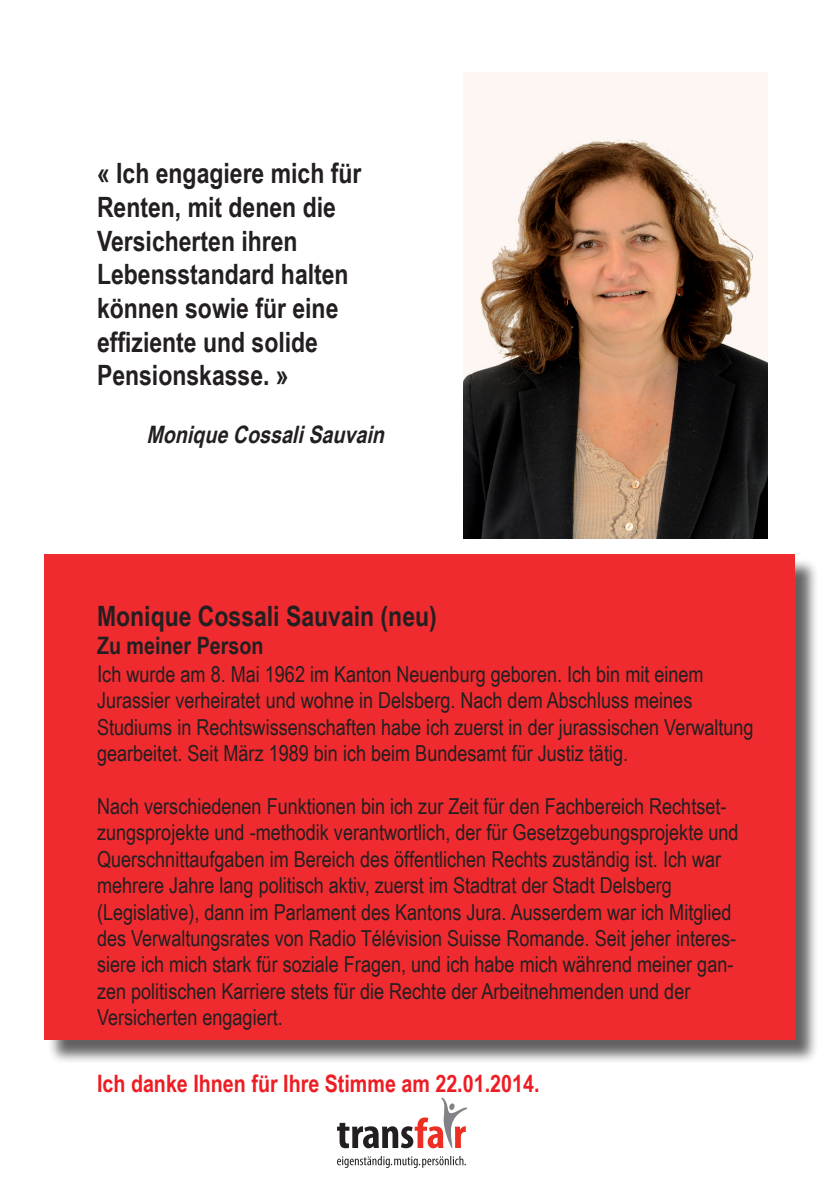
<style>
.page{position:relative;width:840px;height:1191px;background:#fff}
.page>*{position:absolute;margin:0;border:0;box-sizing:border-box;transform-origin:0 0}
.t1{font:700 28px/33.6px "Arial Narrow";color:#231f20}
.t2{font:700 24px "Arial Narrow";color:#ee1d23}
.t3{font:italic 700 24px "Arial Narrow";color:#231f20}
.t4{font:700 24px "Arial Narrow";color:#231f20}
.t5{font:22px/26.4px "Arial Narrow";color:#231f20}
.s1{font-size:23px}
</style>
<div class="page">
<div style="left:47px;top:557px;width:772px;height:507px;background:#231f20;opacity:.75"></div>
<div style="left:44px;top:554px;width:750px;height:485px;background:#ef2b30"></div>
<img style="left:463px;top:72px;width:304px;height:466px">
<svg style="left:337px;top:1097px;width:130px;height:51px"></svg>
<svg style="left:337px;top:1156px;width:128px;height:11px"></svg>
<p class="t1" style="left:97px;top:155px;width:266px">« Ich engagiere mich für<br>Renten, mit denen die<br>Versicherten ihren<br>Lebensstandard halten können sowie für eine effiziente und solide<br>Pensionskasse. »</p>
<p class="t3" style="left:146px;top:416px;width:246px">MoniqueCossaliSauvain</p>
<p class="t1" style="left:97px;top:597px;width:341px">Monique Cossali Sauvain (neu)</p>
<p class="t4" style="left:97px;top:627px;width:168px">Zu meiner Person</p>
<p class="t5" style="left:97px;top:660px;width:657px"><span class="s1">I</span>ch wurde am 8. Mai 1962 im Kanton Neuenburg geboren. Ich bin mit einem Jurassier verheiratet und wohne in Delsberg. Nach dem Abschluss meines Studiums in Rechtswissenschaften habe ich zuerst in der jurassischen Verwaltung gearbeitet. Seit März 1989 bin ich beim Bundesamt für Justiz tätig.</p>
<p class="t5" style="left:97px;top:792px;width:642px">Nach verschiedenen Funktionen bin ich zur Zeit für den Fachbereich Rechtset&shy;zungsprojekte und -methodik verantwortlich, der für Gesetzgebungsprojekte und Querschnittaufgaben im Bereich des öffentlichen Rechts zuständig ist. Ich war mehrere Jahre lang politisch aktiv, zuerst im Stadtrat der Stadt Delsberg (Legislative), dann im Parlament des Kantons Jura. Ausserdem war ich Mitglied des Verwaltungsrates von Radio Télévision Suisse Romande. Seit jeher interes&shy;siere ich mich stark für soziale Fragen, und ich habe mich während meiner gan&shy;zen politischen Karriere stets für die Rechte der Arbeitnehmenden und der Versicherten engagiert.</p>
<p class="t2" style="left:97px;top:1065px;width:443px">Ich danke Ihnen für Ihre Stimme am 22.01.2014.</p>
</div>
